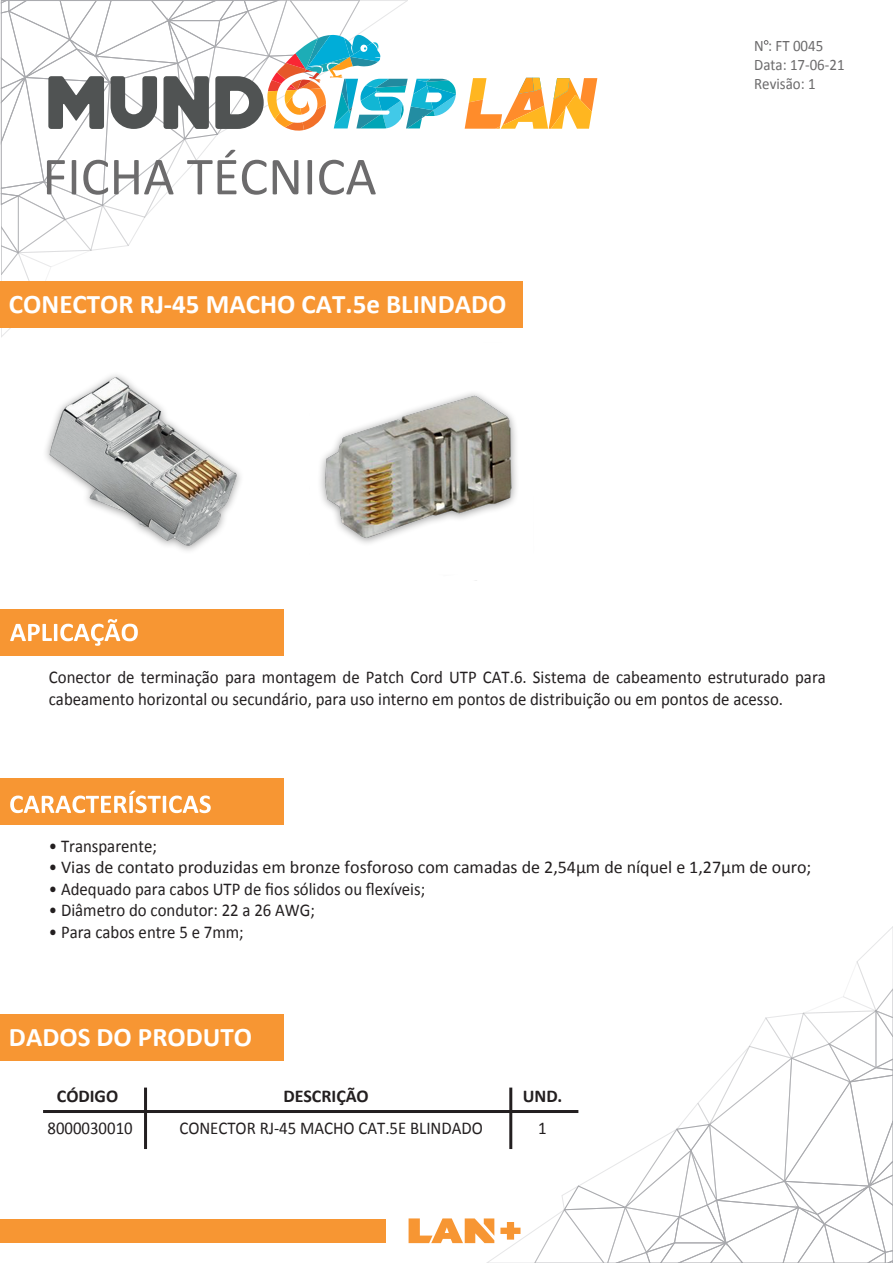
<style>
.page{position:relative;width:893px;height:1263px;background:#fff}
.page>*{position:absolute;margin:0;border:0;box-sizing:border-box;transform-origin:0 0}
.t1{font:54px "Calibri";color:#6c6b6c}
.t2{font:700 27px "Calibri";color:#fff}
.t3{font:18px/21.6px "Calibri";color:#231f20;scale:.93 1}
.t4{font:700 18px "Calibri";color:#231f20}
.t5{font:16.05px/19.2px "Calibri";color:#6c6b6c;scale:.93 1}
</style>
<div class="page">
<div style="left:0;top:281px;width:523px;height:46px;background:#f79633"></div>
<div style="left:0;top:609px;width:284px;height:47px;background:#f79633"></div>
<div style="left:0;top:778px;width:284px;height:47px;background:#f79633"></div>
<svg style="left:1px;top:0;width:455px;height:337px"></svg>
<svg style="left:465px;top:78px;width:132px;height:51px"></svg>
<svg style="left:764px;top:40px;width:4px;height:5px"></svg>
<svg style="left:10px;top:619px;width:128px;height:27px"></svg>
<svg style="left:10px;top:791px;width:201px;height:22px"></svg>
<svg style="left:409px;top:926px;width:484px;height:337px"></svg>
<div style="left:0;top:1220px;width:386px;height:23px;background:#f79633"></div>
<div style="left:0;top:1014px;width:284px;height:46px;background:#f79633"></div>
<hr style="left:43px;top:1110px;width:535px;height:3px;background:#231f20">
<hr style="left:144px;top:1087px;width:3px;height:62px;background:#231f20">
<hr style="left:509px;top:1087px;width:3px;height:62px;background:#231f20">
<img style="left:46px;top:375px;width:195px;height:176px">
<img style="left:320px;top:393px;width:197px;height:188px">
<h1 class="t1" style="left:42px;top:142px;width:336px">FICHA TÉCNICA</h1>
<h2 class="t2" style="left:9px;top:285px;width:499px">CONECTOR RJ-45 MACHO CAT.5e BLINDADO</h2>
<p class="t5" style="left:754px;top:36px;width:99px">N : FT 0045<br>Data: 17-06-21<br>Revisão: 1</p>
<p class="t3" style="left:49px;top:666px;width:837px">Conector de terminação para montagem de Patch Cord UTP CAT.6. Sistema de cabeamento estruturado para cabeamento horizontal ou secundário, para uso interno em pontos de distribuição ou em pontos de acesso.</p>
<p class="t3" style="left:49px;top:835px;width:118px">• Transparente;</p>
<p class="t3" style="left:49px;top:856px;width:821px">• Vias de contato produzidas em bronze fosforoso com camadas de 2,54μm de níquel e 1,27μm de ouro;</p>
<p class="t3" style="left:49px;top:878px;width:406px">• Adequado para cabos UTP de fios sólidos ou flexíveis;</p>
<p class="t3" style="left:49px;top:900px;width:288px">• Diâmetro do condutor: 22 a 26 AWG;</p>
<p class="t3" style="left:49px;top:921px;width:211px">• Para cabos entre 5 e 7mm;</p>
<h2 class="t2" style="left:9px;top:1018px;width:245px">DADOS DO PRODUTO</h2>
<p class="t4" style="left:57px;top:1083px;width:63px">CÓDIGO</p>
<p class="t4" style="left:283px;top:1083px;width:87px">DESCRIÇÃO</p>
<p class="t4" style="left:523px;top:1084px;width:41px">UND.</p>
<p class="t3" style="left:48px;top:1117px;width:93px">8000030010</p>
<p class="t3" style="left:179px;top:1117px;width:328px">CONECTOR RJ-45 MACHO CAT.5E BLINDADO</p>
<p class="t3" style="left:538px;top:1117px;width:11px">1</p>
</div>
